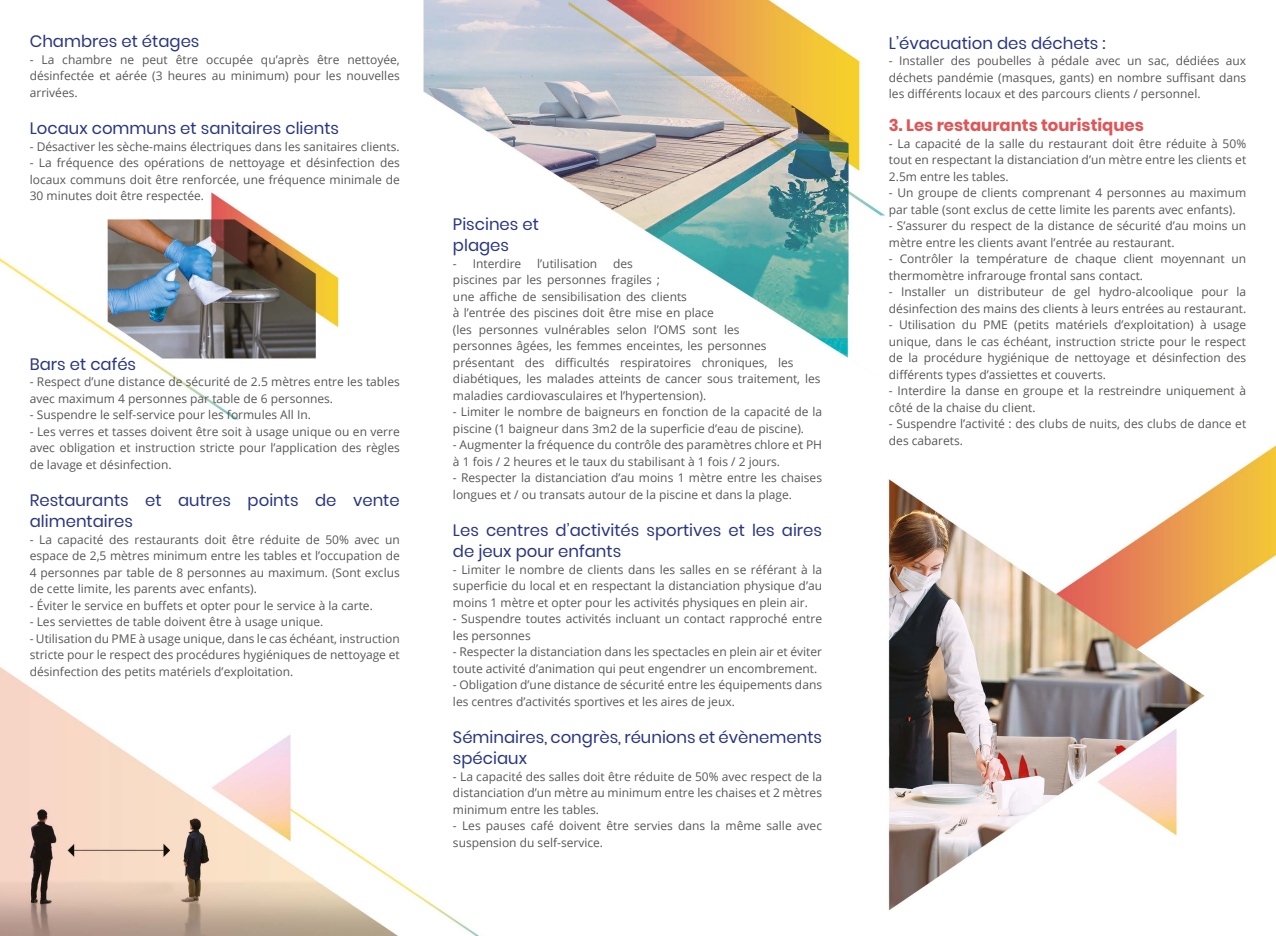
<style>
.page{position:relative;width:1276px;height:936px;background:#fff}
.page>*{position:absolute;margin:0;border:0;box-sizing:border-box;transform-origin:0 0}
.t1{font:16.5px/21px "Poppins";color:#283583}
.t2{font:700 16.5px "Poppins";color:#e05557}
.t3{font:12px/16.5px "Open Sans";color:#575756}
</style>
<div class="page">
<img style="left:0;top:0;width:1276px;height:935px">
<h1 class="t1" style="left:30px;top:31px;width:171px">Chambres et étages</h1>
<p class="t3" style="left:30px;top:51px;width:371px;text-align:justify">- La chambre ne peut être occupée qu’après être nettoyée, désinfectée et aérée (3 heures au minimum) pour les nouvelles arrivées.</p>
<h1 class="t1" style="left:30px;top:118px;width:311px">Locaux communs et sanitaires clients</h1>
<p class="t3" style="left:30px;top:138px;width:371px">- Désactiver les sèche-mains électriques dans les sanitaires clients.</p>
<p class="t3" style="left:30px;top:154px;width:371px;text-align:justify">- La fréquence des opérations de nettoyage et désinfection des locaux communs doit être renforcée, une fréquence minimale de 30 minutes doit être respectée.</p>
<h1 class="t1" style="left:30px;top:353px;width:108px">Bars et cafés</h1>
<p class="t3" style="left:30px;top:373px;width:371px">- Respect d’une distance de sécurité de 2.5 mètres entre les tables avec maximum 4 personnes par table de 6 personnes.</p>
<p class="t3" style="left:30px;top:406px;width:283px">- Suspendre le self-service pour les formules All In.</p>
<p class="t3" style="left:30px;top:423px;width:371px;text-align:justify">- Les verres et tasses doivent être soit à usage unique ou en verre avec obligation et instruction stricte pour l’application des règles de lavage et désinfection.</p>
<h1 class="t1" style="left:30px;top:490px;width:371px">Restaurants et autres points de vente alimentaires</h1>
<p class="t3" style="left:30px;top:531px;width:371px;text-align:justify">- La capacité des restaurants doit être réduite de 50% avec un espace de 2,5 mètres minimum entre les tables et l’occupation de 4 personnes par table de 8 personnes au maximum. (Sont exclus de cette limite, les parents avec enfants).</p>
<p class="t3" style="left:30px;top:597px;width:345px">- Éviter le service en buffets et opter pour le service à la carte.</p>
<p class="t3" style="left:30px;top:613px;width:295px">- Les serviettes de table doivent être à usage unique.</p>
<p class="t3" style="left:30px;top:630px;width:371px;text-align:justify">- Utilisation du PME à usage unique, dans le cas échéant, instruction stricte pour le respect des procédures hygiéniques de nettoyage et désinfection des petits matériels d’exploitation.</p>
<h1 class="t1" style="left:453px;top:214px;width:87px">Piscines et plages</h1>
<p class="t3" style="left:453px;top:255px;width:70px">- Interdire</p>
<p class="t3" style="left:537px;top:255px;width:62px">l’utilisation</p>
<p class="t3" style="left:453px;top:255px;width:369px;text-indent:160px">des<br>piscines par les personnes fragiles ;<br>une affiche de sensibilisation des clients<br>à l’entrée des piscines doit être mise en place<br>(les personnes vulnérables selon l’OMS sont les<br>personnes âgées, les femmes enceintes, les personnes présentant des difficultés respiratoires chroniques, les diabétiques, les malades atteints de cancer sous traitement, les maladies cardiovasculaires et l’hypertension).</p>
<p class="t3" style="left:453px;top:403px;width:371px">- Limiter le nombre de baigneurs en fonction de la capacité de la piscine (1 baigneur dans 3m2 de la superficie d’eau de piscine).</p>
<p class="t3" style="left:453px;top:436px;width:371px">- Augmenter la fréquence du contrôle des paramètres chlore et PH à 1 fois / 2 heures et le taux du stabilisant à 1 fois / 2 jours.</p>
<p class="t3" style="left:453px;top:469px;width:371px">- Respecter la distanciation d’au moins 1 mètre entre les chaises longues et / ou transats autour de la piscine et dans la plage.</p>
<h1 class="t1" style="left:453px;top:520px;width:370px">Les centres d’activités sportives et les aires de jeux pour enfants</h1>
<p class="t3" style="left:453px;top:561px;width:371px;text-align:justify">- Limiter le nombre de clients dans les salles en se référant à la superficie du local et en respectant la distanciation physique d’au moins 1 mètre et opter pour les activités physiques en plein air.</p>
<p class="t3" style="left:453px;top:610px;width:371px">- Suspendre toutes activités incluant un contact rapproché entre les personnes</p>
<p class="t3" style="left:453px;top:643px;width:371px">- Respecter la distanciation dans les spectacles en plein air et éviter toute activité d’animation qui peut engendrer un encombrement.</p>
<p class="t3" style="left:453px;top:676px;width:371px">- Obligation d’une distance de sécurité entre les équipements dans les centres d’activités sportives et les aires de jeux.</p>
<h1 class="t1" style="left:453px;top:727px;width:371px">Séminaires, congrès, réunions et évènements spéciaux</h1>
<p class="t3" style="left:453px;top:768px;width:370px;text-align:justify">- La capacité des salles doit être réduite de 50% avec respect de la distanciation d’un mètre au minimum entre les chaises et 2 mètres minimum entre les tables.</p>
<p class="t3" style="left:453px;top:817px;width:370px">- Les pauses café doivent être servies dans la même salle avec suspension du self-service.</p>
<h1 class="t1" style="left:889px;top:32px;width:218px">L’évacuation des déchets :</h1>
<p class="t3" style="left:889px;top:52px;width:359px;text-align:justify">- Installer des poubelles à pédale avec un sac, dédiées aux déchets pandémie (masques, gants) en nombre suffisant dans les différents locaux et des parcours clients / personnel.</p>
<h1 class="t2" style="left:889px;top:116px;width:256px">3. Les restaurants touristiques</h1>
<p class="t3" style="left:889px;top:135px;width:359px;text-align:justify">- La capacité de la salle du restaurant doit être réduite à 50% tout en respectant la distanciation d’un mètre entre les clients et 2.5m entre les tables.</p>
<p class="t3" style="left:889px;top:184px;width:359px">- Un groupe de clients comprenant 4 personnes au maximum par table (sont exclus de cette limite les parents avec enfants).</p>
<p class="t3" style="left:889px;top:217px;width:359px">- S’assurer du respect de la distance de sécurité d’au moins un mètre entre les clients avant l’entrée au restaurant.</p>
<p class="t3" style="left:889px;top:250px;width:359px">- Contrôler la température de chaque client moyennant un thermomètre infrarouge frontal sans contact.</p>
<p class="t3" style="left:889px;top:283px;width:359px">- Installer un distributeur de gel hydro-alcoolique pour la désinfection des mains des clients à leurs entrées au restaurant.</p>
<p class="t3" style="left:889px;top:316px;width:359px;text-align:justify">- Utilisation du PME (petits matériels d’exploitation) à usage unique, dans le cas échéant, instruction stricte pour le respect de la procédure hygiénique de nettoyage et désinfection des différents types d’assiettes et couverts.</p>
<p class="t3" style="left:889px;top:382px;width:359px">- Interdire la danse en groupe et la restreindre uniquement à côté de la chaise du client.</p>
<p class="t3" style="left:889px;top:415px;width:359px">- Suspendre l’activité : des clubs de nuits, des clubs de dance et des cabarets.</p>
</div>
